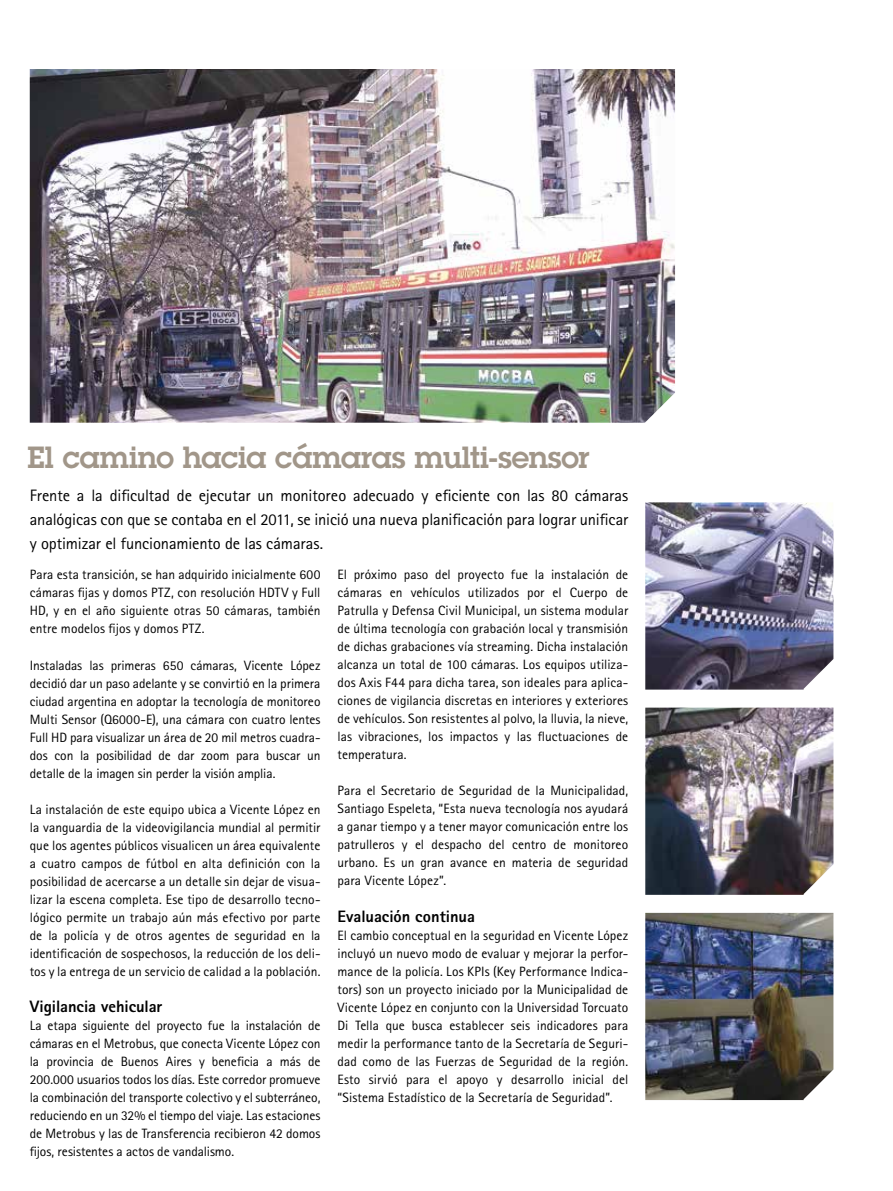
<style>
.page{position:relative;width:893px;height:1191px;background:#fff}
.page>*{position:absolute;margin:0;border:0;box-sizing:border-box;transform-origin:0 0}
.t1{font:600 30px "Lubalin Graph ECG";letter-spacing:-.01em;color:#a19689}
.t2{font:16.5px/24px "Rotis Sans Serif Pro";letter-spacing:-.005em;color:#000;text-align:justify}
.t3{font:800 16.5px "Rotis Sans Serif Pro";letter-spacing:-.005em;color:#000}
.t4{font:13.5px/18px "Rotis Sans Serif Pro";color:#000;text-align:justify}
</style>
<div class="page">
<img style="left:645px;top:913px;width:188px;height:187px">
<img style="left:645px;top:707px;width:188px;height:188px">
<img style="left:645px;top:502px;width:188px;height:187px">
<img style="left:30px;top:69px;width:645px;height:354px">
<h1 class="t1" style="left:28px;top:437px;width:564px">El camino hacia cámaras multi-sensor</h1>
<p class="t2" style="left:30px;top:483px;width:600px">Frente a la dificultad de ejecutar un monitoreo adecuado y eficiente con las 80 cámaras analógicas con que se contaba en el 2011, se inició una nueva planificación para lograr unificar y optimizar el funcionamiento de las cámaras.</p>
<p class="t4" style="left:30px;top:566px;width:292px">Para esta transición, se han adquirido inicialmente 600 cámaras fijas y domos PTZ, con resolución HDTV y Full HD, y en el año siguiente otras 50 cámaras, también entre modelos fijos y domos PTZ.</p>
<p class="t4" style="left:30px;top:656px;width:292px">Instaladas las primeras 650 cámaras, Vicente López decidió dar un paso adelante y se convirtió en la primera ciudad argentina en adoptar la tecnología de monitoreo Multi Sensor (Q6000-E), una cámara con cuatro lentes Full HD para visualizar un área de 20 mil metros cuadra&shy;dos con la posibilidad de dar zoom para buscar un detalle de la imagen sin perder la visión amplia.</p>
<p class="t4" style="left:30px;top:800px;width:292px">La instalación de este equipo ubica a Vicente López en la vanguardia de la videovigilancia mundial al permitir que los agentes públicos visualicen un área equivalente a cuatro campos de fútbol en alta definición con la posibilidad de acercarse a un detalle sin dejar de visua&shy;lizar la escena completa. Ese tipo de desarrollo tecno&shy;lógico permite un trabajo aún más efectivo por parte de la policía y de otros agentes de seguridad en la identificación de sospechosos, la reducción de los deli&shy;tos y la entrega de un servicio de calidad a la población.</p>
<p class="t3" style="left:30px;top:995px;width:134px">Vigilancia vehicular</p>
<p class="t4" style="left:30px;top:1016px;width:292px">La etapa siguiente del proyecto fue la instalación de cámaras en el Metrobus, que conecta Vicente López con la provincia de Buenos Aires y beneficia a más de 200.000 usuarios todos los días. Este corredor promueve la combinación del transporte colectivo y el subterráneo, reduciendo en un 32% el tiempo del viaje. Las estaciones de Metrobus y las de Transferencia recibieron 42 domos fijos, resistentes a actos de vandalismo.</p>
<p class="t4" style="left:337px;top:566px;width:292px">El próximo paso del proyecto fue la instalación de cámaras en vehículos utilizados por el Cuerpo de Patrulla y Defensa Civil Municipal, un sistema modular de última tecnología con grabación local y transmisión de dichas grabaciones vía streaming. Dicha instalación alcanza un total de 100 cámaras. Los equipos utiliza&shy;dos Axis F44 para dicha tarea, son ideales para aplica&shy;ciones de vigilancia discretas en interiores y exteriores de vehículos. Son resistentes al polvo, la lluvia, la nieve, las vibraciones, los impactos y las fluctuaciones de temperatura.</p>
<p class="t4" style="left:337px;top:782px;width:292px">Para el Secretario de Seguridad de la Municipalidad, Santiago Espeleta, “Esta nueva tecnología nos ayudará a ganar tiempo y a tener mayor comunicación entre los patrulleros y el despacho del centro de monitoreo urbano. Es un gran avance en materia de seguridad para Vicente López”.</p>
<p class="t3" style="left:338px;top:905px;width:139px">Evaluación continua</p>
<p class="t4" style="left:338px;top:926px;width:292px">El cambio conceptual en la seguridad en Vicente López incluyó un nuevo modo de evaluar y mejorar la perfor&shy;mance de la policía. Los KPIs (Key Performance Indica&shy;tors) son un proyecto iniciado por la Municipalidad de Vicente López en conjunto con la Universidad Torcuato Di Tella que busca establecer seis indicadores para medir la performance tanto de la Secretaría de Seguri&shy;dad como de las Fuerzas de Seguridad de la región.<br>Esto sirvió para el apoyo y desarrollo inicial del “Sistema Estadístico de la Secretaría de Seguridad”.</p>
</div>
